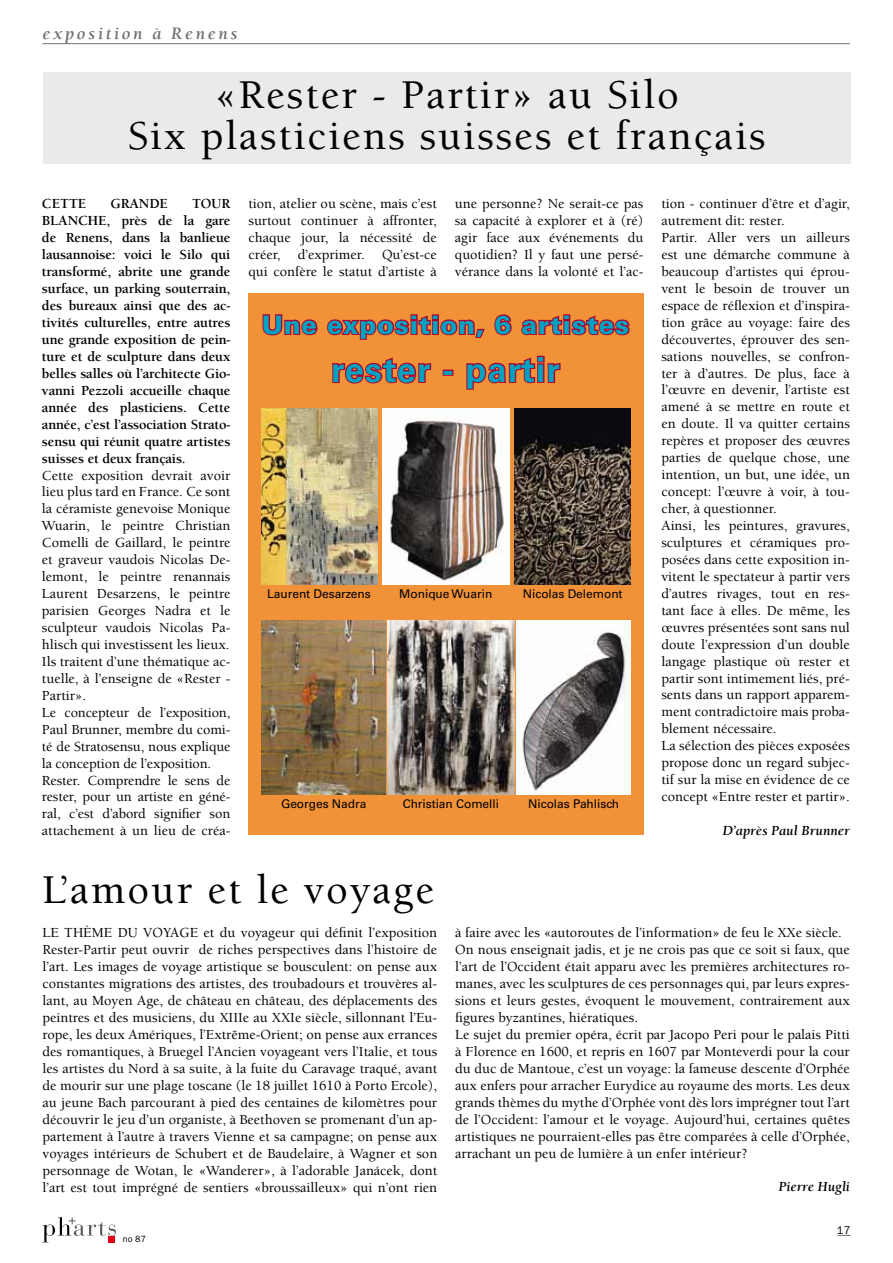
<style>
.page{position:relative;width:893px;height:1263px;background:#fff}
.page>*{position:absolute;margin:0;border:0;box-sizing:border-box;transform-origin:0 0}
.t1{font:500 42px/40.5px "Berkeley";letter-spacing:.05em;color:#000;text-align:center}
.t2{font:700 34.5px "Univers";letter-spacing:.03em;color:#00a2c0}
.t3{font:900 25.5px "Univers";letter-spacing:.03em;color:#00a2c0}
.t4{font:italic 700 18px "Berkeley";letter-spacing:.15em;color:#707172}
.t5{font:500 14.25px/17px "Berkeley";color:#000;text-align:justify}
.t6{font:700 14.25px/17px "Berkeley";letter-spacing:-.01em;color:#000;text-align:justify}
.t7{font:italic 700 14.25px "Berkeley";color:#000}
.t8{font:12px "Univers";letter-spacing:-.005em;color:#000}
.t9{font:11.25px "Franklin Gothic";color:#000}
.t10{font:9px "Franklin Gothic";color:#000}
</style>
<div class="page">
<hr style="left:43px;top:43px;width:807px;height:1px;background:#707172">
<svg style="left:837px;top:1235px;width:13px;height:1px"></svg>
<svg style="left:43px;top:1217px;width:73px;height:25px"></svg>
<div style="left:43px;top:72px;width:807px;height:92px;background:#eaeaec"></div>
<div style="left:248px;top:293px;width:396px;height:541px;background:#f29238"></div>
<img style="left:516px;top:621px;width:115px;height:173px">
<img style="left:261px;top:408px;width:116px;height:176px">
<img style="left:383px;top:408px;width:126px;height:176px">
<img style="left:388px;top:621px;width:126px;height:173px">
<img style="left:515px;top:408px;width:116px;height:176px">
<img style="left:261px;top:621px;width:124px;height:173px">
<svg style="left:262px;top:314px;width:56px;height:22px"></svg>
<svg style="left:327px;top:314px;width:158px;height:26px"></svg>
<svg style="left:494px;top:314px;width:18px;height:22px"></svg>
<svg style="left:521px;top:314px;width:109px;height:22px"></svg>
<svg style="left:332px;top:357px;width:100px;height:27px"></svg>
<div style="left:443px;top:370px;width:10px;height:6px;border:2px solid #aa0132"></div>
<svg style="left:466px;top:355px;width:95px;height:35px"></svg>
<p class="t4" style="left:43px;top:24px;width:196px">exposition à Renens</p>
<h1 class="t1" style="left:128px;top:76px;width:639px">«Rester - Partir» au Silo<br>Six plasticiens suisses et français</h1>
<p class="t6" style="left:42px;top:196px;width:190px;text-indent:150px">TOUR BLANCHE, près de la gare de Renens, dans la banlieue lausannoise: voici le Silo qui transformé, abrite une grande surface, un parking souterrain, des bureaux ainsi que des ac&shy;tivités culturelles, entre autres une grande exposition de pein&shy;ture et de sculpture dans deux belles salles où l’architecte Gio&shy;vanni Pezzoli accueille chaque année des plasticiens. Cette année, c’est l’association Strato&shy;sensu qui réunit quatre artistes suisses et deux français.</p>
<p class="t5" style="left:42px;top:467px;width:190px;text-align:left">Cette exposition devrait avoir lieu plus tard en France. Ce sont la céramiste genevoise Monique<br>Wuarin, le peintre Christian<br>Comelli de Gaillard, le peintre et graveur vaudois Nicolas De&shy;lemont, le peintre renannais<br>Laurent Desarzens, le peintre parisien Georges Nadra et le sculpteur vaudois Nicolas Pa&shy;hlisch qui investissent les lieux.<br>Ils traitent d’une thématique ac&shy;tuelle, à l’enseigne de «Rester -<br>Partir».<br>Le concepteur de l’exposition,<br>Paul Brunner, membre du comi&shy;té de Stratosensu, nous explique la conception de l’exposition.<br>Rester. Comprendre le sens de rester, pour un artiste en géné&shy;ral, c’est d’abord signifier son attachement à un lieu de créa-</p>
<p class="t6" style="left:42px;top:196px;width:46px">CETTE</p>
<p class="t6" style="left:110px;top:196px;width:59px">GRANDE</p>
<p class="t5" style="left:248px;top:195px;width:190px">tion, atelier ou scène, mais c’est surtout continuer à affronter, chaque jour, la nécessité de créer, d’exprimer. Qu’est-ce qui confère le statut d’artiste à</p>
<p class="t5" style="left:455px;top:195px;width:190px">une personne? Ne serait-ce pas sa capacité à explorer et à (ré) agir face aux événements du quotidien? Il y faut une persé&shy;vérance dans la volonté et l’ac-</p>
<p class="t5" style="left:661px;top:195px;width:190px;text-align:left">tion - continuer d’être et d’agir, autrement dit: rester.<br>Partir. Aller vers un ailleurs est une démarche commune à beaucoup d’artistes qui éprou&shy;vent le besoin de trouver un espace de réflexion et d’inspira&shy;tion grâce au voyage: faire des découvertes, éprouver des sen&shy;sations nouvelles, se confron&shy;ter à d’autres. De plus, face à l’œuvre en devenir, l’artiste est amené à se mettre en route et en doute. Il va quitter certains repères et proposer des œuvres parties de quelque chose, une intention, un but, une idée, un concept: l’œuvre à voir, à tou&shy;cher, à questionner.<br>Ainsi, les peintures, gravures, sculptures et céramiques pro&shy;posées dans cette exposition in&shy;vitent le spectateur à partir vers d’autres rivages, tout en res&shy;tant face à elles. De même, les œuvres présentées sont sans nul doute l’expression d’un double langage plastique où rester et partir sont intimement liés, pré&shy;sents dans un rapport apparem&shy;ment contradictoire mais proba&shy;blement nécessaire.<br>La sélection des pièces exposées propose donc un regard subjec&shy;tif sur la mise en évidence de ce concept «Entre rester et partir».</p>
<p class="t7" style="left:723px;top:823px;width:129px">D’après Paul Brunner</p>
<h3 class="t3" style="left:262px;top:309px;width:369px">Une exposition, 6 artistes</h3>
<h2 class="t2" style="left:331px;top:349px;width:230px">rester - partir</h2>
<p class="t8" style="left:267px;top:587px;width:105px">Laurent Desarzens</p>
<p class="t8" style="left:399px;top:587px;width:95px">Monique Wuarin</p>
<p class="t8" style="left:523px;top:587px;width:101px">Nicolas Delemont</p>
<p class="t8" style="left:281px;top:797px;width:87px">Georges Nadra</p>
<p class="t8" style="left:403px;top:797px;width:98px">Christian Comelli</p>
<p class="t8" style="left:528px;top:797px;width:92px">Nicolas Pahlisch</p>
<h1 class="t1" style="left:43px;top:870px;width:393px">L’amour et le voyage</h1>
<p class="t5" style="left:42px;top:925px;width:396px">LE THÈME DU VOYAGE et du voyageur qui définit l’exposition Rester-Partir peut ouvrir de riches perspectives dans l’histoire de l’art. Les images de voyage artistique se bousculent: on pense aux constantes migrations des artistes, des troubadours et trouvères al&shy;lant, au Moyen Age, de château en château, des déplacements des peintres et des musiciens, du XIIIe au XXIe siècle, sillonnant l’Eu&shy;rope, les deux Amériques, l’Extrême-Orient; on pense aux errances des romantiques, à Bruegel l’Ancien voyageant vers l’Italie, et tous les artistes du Nord à sa suite, à la fuite du Caravage traqué, avant de mourir sur une plage toscane (le 18 juillet 1610 à Porto Ercole), au jeune Bach parcourant à pied des centaines de kilomètres pour découvrir le jeu d’un organiste, à Beethoven se promenant d’un ap&shy;partement à l’autre à travers Vienne et sa campagne; on pense aux voyages intérieurs de Schubert et de Baudelaire, à Wagner et son personnage de Wotan, le «Wanderer», à l’adorable Janácek, dont l’art est tout imprégné de sentiers «broussailleux» qui n’ont rien</p>
<p class="t5" style="left:455px;top:924px;width:396px;text-align:left">à faire avec les «autoroutes de l’information» de feu le XXe siècle.<br>On nous enseignait jadis, et je ne crois pas que ce soit si faux, que l’art de l’Occident était apparu avec les premières architectures ro&shy;manes, avec les sculptures de ces personnages qui, par leurs expres&shy;sions et leurs gestes, évoquent le mouvement, contrairement aux figures byzantines, hiératiques.<br>Le sujet du premier opéra, écrit par Jacopo Peri pour le palais Pitti à Florence en 1600, et repris en 1607 par Monteverdi pour la cour du duc de Mantoue, c’est un voyage: la fameuse descente d’Orphée aux enfers pour arracher Eurydice au royaume des morts. Les deux grands thèmes du mythe d’Orphée vont dès lors imprégner tout l’art de l’Occident: l’amour et le voyage. Aujourd’hui, certaines quêtes artistiques ne pourraient-elles pas être comparées à celle d’Orphée, arrachant un peu de lumière à un enfer intérieur?</p>
<p class="t7" style="left:779px;top:1179px;width:73px">Pierre Hugli</p>
<p class="t10" style="left:123px;top:1234px;width:25px">no 87</p>
<p class="t9" style="left:837px;top:1224px;width:15px">17</p>
</div>
